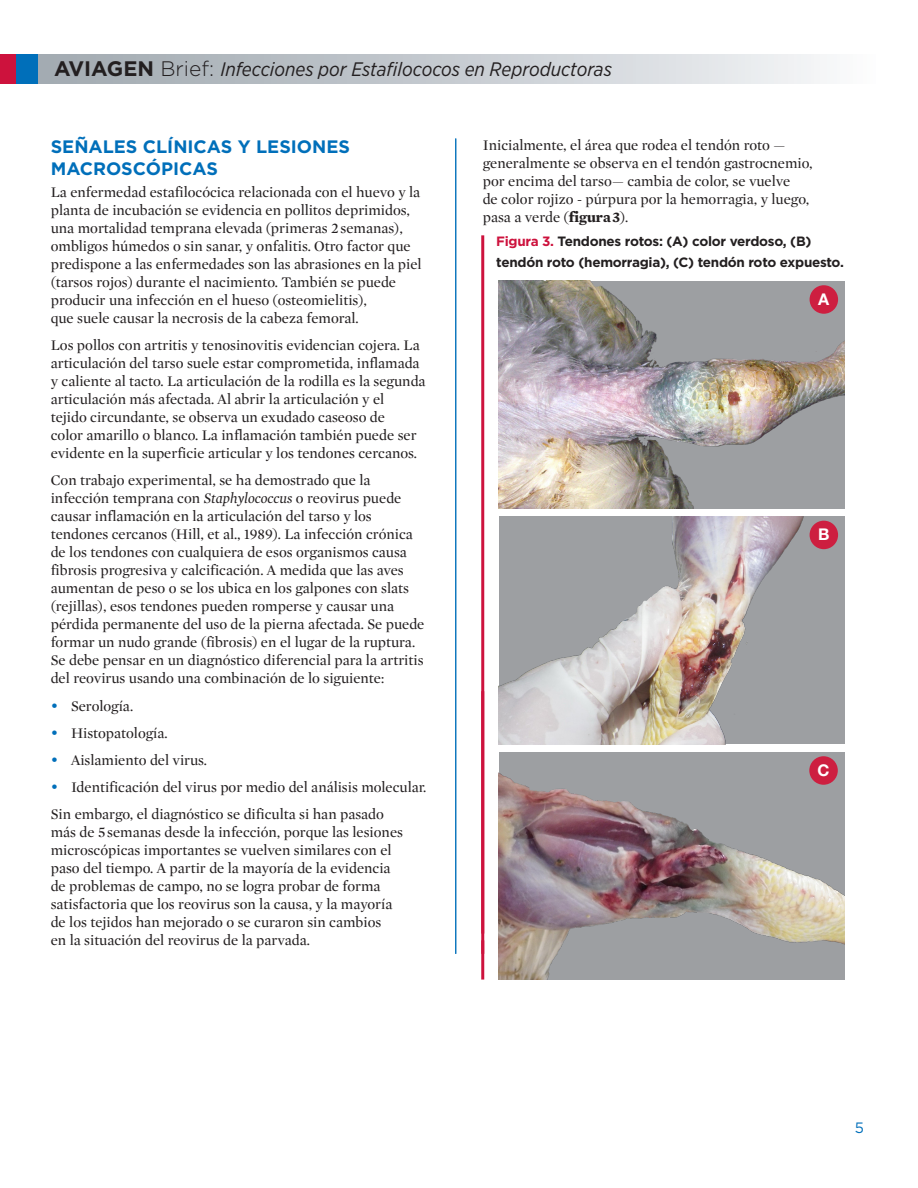
<style>
.page{position:relative;width:918px;height:1188px;background:#fff}
.page>*{position:absolute;margin:0;border:0;box-sizing:border-box;transform-origin:0 0}
.t1{font:italic 19.5px "Gotham Narrow";color:#231f20}
.t2{font:700 18px/21.6px "Gotham";color:#006fba}
.t3{font:700 16.2px "Helvetica Neue";color:#fff}
.Body{font:15px/18px "Mercury Display Roman";color:#231f20}
.t4{font:15px "Gotham";color:#006fba}
.Figure{font:700 13.5px/21px "Gotham";letter-spacing:-.02em;color:#231f20}
.s1{font-family:"Gotham";font-weight:700;font-style:normal;font-size:21px}
.s2{font-family:"Gotham";font-weight:300;font-style:normal;font-size:21px}
.s3{font-family:"Mercury Display";font-style:italic}
.s4{font-family:"Gotham";font-weight:700;color:#006fba}
.s5{font-family:"Mercury Text G4";font-weight:700}
.s6{color:#cd123d}
</style>
<div class="page">
<div style="left:37px;top:54px;width:839px;height:30px;background:linear-gradient(to right,#9da6ad,#f6f7f9)"></div>
<div style="left:0;top:54px;width:16px;height:30px;background:#cd123d"></div>
<div style="left:16px;top:54px;width:22px;height:30px;background:#006fba"></div>
<img style="left:499px;top:281px;width:346px;height:228px">
<img style="left:499px;top:516px;width:346px;height:228px">
<img style="left:499px;top:752px;width:346px;height:228px">
<div style="left:810px;top:285px;width:28px;height:29px;background:#cd1f40;border-radius:50%"></div>
<div style="left:810px;top:521px;width:28px;height:28px;background:#cd1f40;border-radius:50%"></div>
<div style="left:809px;top:756px;width:29px;height:29px;background:#cd1f40;border-radius:50%"></div>
<hr style="left:481px;top:235px;width:3px;height:699px;background:#cd123d">
<hr style="left:456px;top:139px;width:1px;height:815px;background:#006fba">
<hr style="left:481px;top:691px;width:3px;height:289px;background:#cd123d">
<h1 class="t1" style="left:54px;top:57px;width:559px"><span class="s1">AVIAGEN</span> <span class="s2">Brief:</span> Infecciones por Estafilococos en Reproductoras</h1>
<h3 class="t2" style="left:51px;top:136px;width:301px">SEÑALES CLÍNICAS Y LESIONES<br>MACROSCÓPICAS</h3>
<p class="Body" style="left:51px;top:183px;width:372px">La enfermedad estafilocócica relacionada con el huevo y la planta de incubación se evidencia en pollitos deprimidos, una mortalidad temprana elevada (primeras 2 semanas), ombligos húmedos o sin sanar, y onfalitis. Otro factor que predispone a las enfermedades son las abrasiones en la piel (tarsos rojos) durante el nacimiento. También se puede producir una infección en el hueso (osteomielitis),<br>que suele causar la necrosis de la cabeza femoral.</p>
<p class="Body" style="left:51px;top:337px;width:376px">Los pollos con artritis y tenosinovitis evidencian cojera. La articulación del tarso suele estar comprometida, inflamada y caliente al tacto. La articulación de la rodilla es la segunda articulación más afectada. Al abrir la articulación y el<br>tejido circundante, se observa un exudado caseoso de<br>color amarillo o blanco. La inflamación también puede ser evidente en la superficie articular y los tendones cercanos.</p>
<p class="Body" style="left:51px;top:472px;width:375px">Con trabajo experimental, se ha demostrado que la infección temprana con <span class="s3">Staphylococcus</span> o reovirus puede causar inflamación en la articulación del tarso y los tendones cercanos (Hill, et al., 1989). La infección crónica de los tendones con cualquiera de esos organismos causa fibrosis progresiva y calcificación. A medida que las aves aumentan de peso o se los ubica en los galpones con slats (rejillas), esos tendones pueden romperse y causar una pérdida permanente del uso de la pierna afectada. Se puede formar un nudo grande (fibrosis) en el lugar de la ruptura.<br>Se debe pensar en un diagnóstico diferencial para la artritis del reovirus usando una combinación de lo siguiente:</p>
<p class="Body" style="left:51px;top:697px;width:84px"><span class="s4">•</span> Serología.</p>
<p class="Body" style="left:51px;top:724px;width:118px"><span class="s4">•</span> Histopatología.</p>
<p class="Body" style="left:51px;top:751px;width:158px"><span class="s4">•</span> Aislamiento del virus.</p>
<p class="Body" style="left:51px;top:778px;width:377px"><span class="s4">•</span> Identificación del virus por medio del análisis molecular.</p>
<p class="Body" style="left:51px;top:806px;width:354px">Sin embargo, el diagnóstico se dificulta si han pasado más de 5 semanas desde la infección, porque las lesiones microscópicas importantes se vuelven similares con el paso del tiempo. A partir de la mayoría de la evidencia de problemas de campo, no se logra probar de forma satisfactoria que los reovirus son la causa, y la mayoría de los tejidos han mejorado o se curaron sin cambios<br>en la situación del reovirus de la parvada.</p>
<p class="Body" style="left:483px;top:136px;width:331px">Inicialmente, el área que rodea el tendón roto — generalmente se observa en el tendón gastrocnemio, por encima del tarso— cambia de color, se vuelve<br>de color rojizo - púrpura por la hemorragia, y luego, pasa a verde (<span class="s5">figura 3</span>).</p>
<p class="Figure" style="left:496px;top:231px;width:349px"><span class="s6">Figura 3.</span> Tendones rotos: (A) color verdoso, (B) tendón roto (hemorragia), (C) tendón roto expuesto.</p>
<p class="t3" style="left:818px;top:289px;width:13px">A</p>
<p class="t3" style="left:818px;top:524px;width:13px">B</p>
<p class="t3" style="left:818px;top:760px;width:13px">C</p>
<p class="t4" style="left:855px;top:1119px;width:11px">5</p>
</div>
